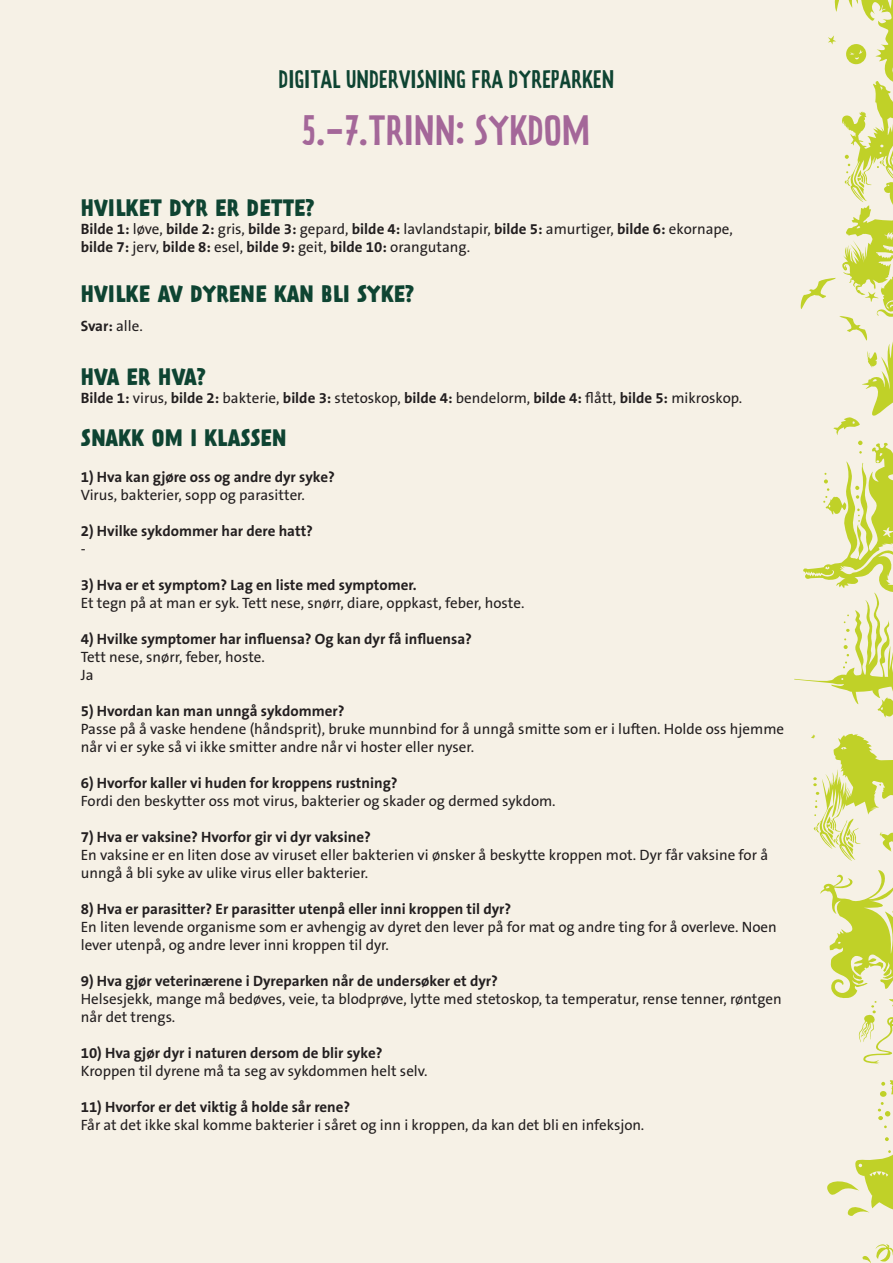
<style>
.page{position:relative;width:893px;height:1263px;background:#f6f1e6}
.page>*{position:absolute;margin:0;border:0;box-sizing:border-box;transform-origin:0 0}
.t1{font:37.5px "Prater Sans One";color:#a46799}
.t2{font:22.5px "Prater Sans One";color:#0e4432}
.t3{font:700 21px "Prater Sans One";color:#0e4432}
.t4{font:15px/18px "The Sans B W5 Plain";color:#231f20}
.t5{font:700 15px "The Sans B W7";color:#231f20}
.s1{font-family:"The Sans B W7";font-weight:700}
.s2{font-family:"The Sans B W5 Plain";font-weight:400}
</style>
<div class="page">
<svg style="left:794px;top:0;width:99px;height:1065px"></svg>
<svg style="left:857px;top:170px;width:9px;height:18px"></svg>
<svg style="left:844px;top:155px;width:7px;height:32px"></svg>
<svg style="left:877px;top:160px;width:6px;height:8px"></svg>
<svg style="left:845px;top:43px;width:22px;height:22px"></svg>
<svg style="left:827px;top:1080px;width:66px;height:183px"></svg>
<svg style="left:878px;top:697px;width:15px;height:21px"></svg>
<h2 class="t2" style="left:279px;top:66px;width:337px">DIGITAL UNDERVISNING FRA DYREPARKEN</h2>
<h1 class="t1" style="left:302px;top:108px;width:290px">5.-7.TRINN: SYKDOM</h1>
<h3 class="t3" style="left:81px;top:194px;width:236px">HVILKET DYR ER DETTE?</h3>
<p class="t4" style="left:81px;top:220px;width:654px"><span class="s1">Bilde 1:</span> løve, <span class="s1">bilde 2:</span> gris, <span class="s1">bilde 3:</span> gepard, <span class="s1">bilde 4:</span> lavlandstapir, <span class="s1">bilde 5:</span> amurtiger, <span class="s1">bilde 6:</span> ekornape,</p>
<p class="t5" style="left:81px;top:237px;width:391px">bilde 7: <span class="s2">jerv,</span> bilde 8: <span class="s2">esel,</span> bilde 9: <span class="s2">geit,</span> bilde 10: <span class="s2">orangutang.</span></p>
<h3 class="t3" style="left:81px;top:280px;width:335px">HVILKE AV DYRENE KAN BLI SYKE?</h3>
<p class="t5" style="left:81px;top:316px;width:64px">Svar: <span class="s2">alle.</span></p>
<h3 class="t3" style="left:81px;top:363px;width:127px">HVA ER HVA?</h3>
<p class="t4" style="left:81px;top:389px;width:663px"><span class="s1">Bilde 1:</span> virus, <span class="s1">bilde 2:</span> bakterie, <span class="s1">bilde 3:</span> stetoskop, <span class="s1">bilde 4:</span> bendelorm, <span class="s1">bilde 4:</span> flått, <span class="s1">bilde 5:</span> mikroskop.</p>
<h3 class="t3" style="left:81px;top:424px;width:207px">SNAKK OM I KLASSEN</h3>
<p class="t5" style="left:81px;top:467px;width:256px">1) Hva kan gjøre oss og andre dyr syke?</p>
<p class="t4" style="left:81px;top:486px;width:226px">Virus, bakterier, sopp og parasitter.</p>
<p class="t5" style="left:81px;top:521px;width:234px">2) Hvilke sykdommer har dere hatt?</p>
<p class="t4" style="left:81px;top:540px;width:6px">-</p>
<p class="t5" style="left:81px;top:575px;width:337px">3) Hva er et symptom? Lag en liste med symptomer.</p>
<p class="t4" style="left:81px;top:594px;width:445px">Et tegn på at man er syk. Tett nese, snørr, diare, oppkast, feber, hoste.</p>
<p class="t5" style="left:81px;top:629px;width:393px">4) Hvilke symptomer har influensa? Og kan dyr få influensa?</p>
<p class="t4" style="left:81px;top:648px;width:186px">Tett nese, snørr, feber, hoste.<br>Ja</p>
<p class="t5" style="left:81px;top:701px;width:265px">5) Hvordan kan man unngå sykdommer?</p>
<p class="t4" style="left:81px;top:720px;width:705px">Passe på å vaske hendene (håndsprit), bruke munnbind for å unngå smitte som er i luften. Holde oss hjemme når vi er syke så vi ikke smitter andre når vi hoster eller nyser.</p>
<p class="t5" style="left:81px;top:773px;width:318px">6) Hvorfor kaller vi huden for kroppens rustning?</p>
<p class="t4" style="left:81px;top:792px;width:476px">Fordi den beskytter oss mot virus, bakterier og skader og dermed sykdom.</p>
<p class="t5" style="left:81px;top:827px;width:292px">7) Hva er vaksine? Hvorfor gir vi dyr vaksine?</p>
<p class="t4" style="left:81px;top:846px;width:689px">En vaksine er en liten dose av viruset eller bakterien vi ønsker å beskytte kroppen mot. Dyr får vaksine for å unngå å bli syke av ulike virus eller bakterier.</p>
<p class="t5" style="left:81px;top:899px;width:432px">8) Hva er parasitter? Er parasitter utenpå eller inni kroppen til dyr?</p>
<p class="t4" style="left:81px;top:918px;width:698px">En liten levende organisme som er avhengig av dyret den lever på for mat og andre ting for å overleve. Noen lever utenpå, og andre lever inni kroppen til dyr.</p>
<p class="t5" style="left:81px;top:971px;width:419px">9) Hva gjør veterinærene i Dyreparken når de undersøker et dyr?</p>
<p class="t4" style="left:81px;top:990px;width:703px">Helsesjekk, mange må bedøves, veie, ta blodprøve, lytte med stetoskop, ta temperatur, rense tenner, røntgen når det trengs.</p>
<p class="t5" style="left:81px;top:1043px;width:303px">10) Hva gjør dyr i naturen dersom de blir syke?</p>
<p class="t4" style="left:81px;top:1062px;width:348px">Kroppen til dyrene må ta seg av sykdommen helt selv.</p>
<p class="t5" style="left:81px;top:1097px;width:271px">11) Hvorfor er det viktig å holde sår rene?</p>
<p class="t4" style="left:81px;top:1116px;width:565px">Får at det ikke skal komme bakterier i såret og inn i kroppen, da kan det bli en infeksjon.</p>
</div>
